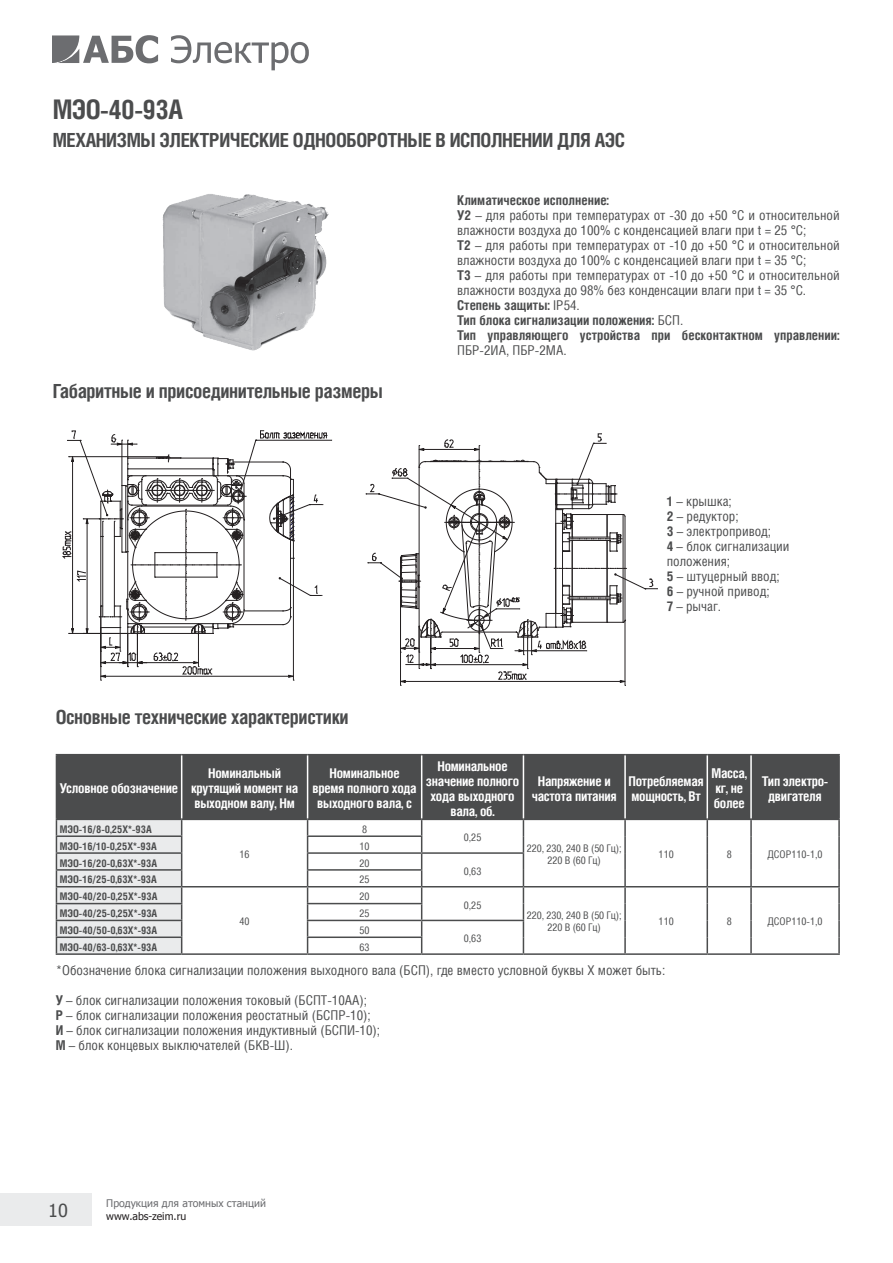
<style>
.page{position:relative;width:893px;height:1263px;background:#fff}
.page>*{position:absolute;margin:0;border:0;box-sizing:border-box;transform-origin:0 0}
.t1{font:700 27px "Helios Cond";letter-spacing:-.02em;color:#4b4c4d}
.t2{font:700 19.5px "Helios Cond";letter-spacing:-.02em;color:#4b4c4d}
.t3{font:18px "Tahoma";color:#4b4c4d}
.t4{font:13.5px/15px "Helios Cond";color:#4b4c4d}
.t5{font:700 13.5px/15px "Helios Cond";letter-spacing:-.02em;color:#fff;text-align:center}
.t6{font:700 10.5px "Helios Cond";color:#4b4c4d}
.t7{font:10.5px/12px "Helios Cond";color:#4b4c4d;text-align:center}
.t8{font:10.5px "Tahoma";color:#6c6d70}
.t9{font:10.5px "Tahoma";color:#231f20}
.s1{font-weight:700}
</style>
<div class="page">
<div style="left:0;top:1193px;width:91px;height:33px;background:#eaebec"></div>
<svg style="left:53px;top:35px;width:105px;height:28px"></svg>
<svg style="left:171px;top:35px;width:138px;height:35px"></svg>
<img style="left:162px;top:194px;width:167px;height:157px">
<div style="left:57px;top:755px;width:781px;height:64px;background:#4b4c4d"></div>
<hr style="left:56px;top:754px;width:126px;height:1px;background:#4b4c4d">
<hr style="left:56px;top:755px;width:1px;height:64px;background:#4b4c4d">
<hr style="left:182px;top:754px;width:126px;height:1px;background:#4b4c4d">
<hr style="left:308px;top:754px;width:114px;height:1px;background:#4b4c4d">
<hr style="left:422px;top:754px;width:101px;height:1px;background:#4b4c4d">
<hr style="left:523px;top:754px;width:102px;height:1px;background:#4b4c4d">
<hr style="left:625px;top:754px;width:82px;height:1px;background:#4b4c4d">
<hr style="left:707px;top:754px;width:44px;height:1px;background:#4b4c4d">
<hr style="left:751px;top:754px;width:89px;height:1px;background:#4b4c4d">
<hr style="left:838px;top:755px;width:2px;height:64px;background:#4b4c4d">
<hr style="left:181px;top:755px;width:1px;height:64px;background:#fff">
<hr style="left:307px;top:755px;width:1px;height:64px;background:#fff">
<hr style="left:421px;top:755px;width:1px;height:64px;background:#fff">
<hr style="left:523px;top:755px;width:1px;height:64px;background:#fff">
<hr style="left:624px;top:755px;width:2px;height:64px;background:#fff">
<hr style="left:706px;top:755px;width:2px;height:64px;background:#fff">
<hr style="left:750px;top:755px;width:2px;height:64px;background:#fff">
<hr style="left:182px;top:819px;width:126px;height:1px;background:#4b4c4d">
<hr style="left:308px;top:819px;width:114px;height:1px;background:#4b4c4d">
<hr style="left:422px;top:819px;width:101px;height:1px;background:#4b4c4d">
<hr style="left:523px;top:819px;width:102px;height:1px;background:#4b4c4d">
<hr style="left:625px;top:819px;width:82px;height:1px;background:#4b4c4d">
<hr style="left:707px;top:819px;width:44px;height:1px;background:#4b4c4d">
<hr style="left:751px;top:819px;width:89px;height:1px;background:#4b4c4d">
<hr style="left:307px;top:835px;width:115px;height:2px;background:#4b4c4d">
<hr style="left:307px;top:852px;width:115px;height:2px;background:#4b4c4d">
<hr style="left:422px;top:852px;width:102px;height:2px;background:#4b4c4d">
<hr style="left:307px;top:869px;width:115px;height:2px;background:#4b4c4d">
<hr style="left:182px;top:886px;width:126px;height:1px;background:#4b4c4d">
<hr style="left:182px;top:953px;width:126px;height:2px;background:#4b4c4d">
<hr style="left:308px;top:886px;width:114px;height:1px;background:#4b4c4d">
<hr style="left:422px;top:886px;width:101px;height:1px;background:#4b4c4d">
<hr style="left:523px;top:886px;width:102px;height:1px;background:#4b4c4d">
<hr style="left:625px;top:886px;width:82px;height:1px;background:#4b4c4d">
<hr style="left:707px;top:886px;width:44px;height:1px;background:#4b4c4d">
<hr style="left:751px;top:886px;width:89px;height:1px;background:#4b4c4d">
<svg style="left:624px;top:820px;width:2px;height:133px"></svg>
<svg style="left:706px;top:820px;width:2px;height:133px"></svg>
<svg style="left:750px;top:820px;width:2px;height:133px"></svg>
<svg style="left:838px;top:820px;width:2px;height:133px"></svg>
<hr style="left:523px;top:953px;width:102px;height:2px;background:#4b4c4d">
<hr style="left:625px;top:953px;width:82px;height:2px;background:#4b4c4d">
<hr style="left:707px;top:953px;width:44px;height:2px;background:#4b4c4d">
<hr style="left:751px;top:953px;width:89px;height:2px;background:#4b4c4d">
<hr style="left:307px;top:903px;width:115px;height:1px;background:#4b4c4d">
<hr style="left:307px;top:920px;width:115px;height:1px;background:#4b4c4d">
<hr style="left:422px;top:920px;width:102px;height:1px;background:#4b4c4d">
<svg style="left:523px;top:820px;width:1px;height:133px"></svg>
<hr style="left:422px;top:953px;width:101px;height:2px;background:#4b4c4d">
<svg style="left:56px;top:819px;width:126px;height:134px;background:#d9dadb"></svg>
<hr style="left:56px;top:953px;width:126px;height:2px;background:#4b4c4d">
<hr style="left:307px;top:936px;width:115px;height:2px;background:#4b4c4d">
<svg style="left:307px;top:820px;width:1px;height:133px"></svg>
<svg style="left:421px;top:820px;width:1px;height:133px"></svg>
<hr style="left:308px;top:953px;width:114px;height:2px;background:#4b4c4d">
<svg style="left:366px;top:433px;width:292px;height:253px"></svg>
<svg style="left:62px;top:430px;width:270px;height:251px"></svg>
<h1 class="t1" style="left:53px;top:94px;width:132px">МЭО-40-93А</h1>
<h2 class="t2" style="left:53px;top:129px;width:139px">Механизмы электрические</h2>
<h2 class="t2" style="left:293px;top:129px;width:107px">однооборотные</h2>
<h2 class="t2" style="left:435px;top:129px;width:67px">висполнении</h2>
<h2 class="t2" style="left:557px;top:129px;width:12px">для</h2>
<h2 class="t2" style="left:595px;top:129px;width:32px">АЭС</h2>
<h2 class="t2" style="left:53px;top:379px;width:331px">Габаритные и присоединительные размеры</h2>
<h2 class="t2" style="left:56px;top:705px;width:295px">Основные технические характеристики</h2>
<p class="t4" style="left:457px;top:192px;width:384px"><span class="s1">Климатическое исполнение:<br>У2</span> – для работы при температурах от -30 до +50 °С и относительной влажности воздуха до 100% с конденсацией влаги при t = 25 °С;<br><span class="s1">Т2</span> – для работы при температурах от -10 до +50 °С и относительной влажности воздуха до 100% с конденсацией влаги при t = 35 °С;<br><span class="s1">Т3</span> – для работы при температурах от -10 до +50 °С и относительной влажности воздуха до 98% без конденсации влаги при t = 35 °С.<br><span class="s1">Степень защиты:</span> IP54.<br><span class="s1">Тип блока сигнализации положения:</span> БСП.<br><span class="s1">Тип управляющего устройства при бесконтактном управлении:</span></p>
<p class="t4" style="left:457px;top:342px;width:111px">ПБР-2ИА, ПБР-2МА.</p>
<p class="t4" style="left:667px;top:494px;width:124px"><span class="s1">1</span> – крышка;<br><span class="s1">2</span> – редуктор;<br><span class="s1">3</span> – электропривод;<br><span class="s1">4</span> – блок сигнализации положения;<br><span class="s1">5</span> – штуцерный ввод;<br><span class="s1">6</span> – ручной привод;<br><span class="s1">7</span> – рычаг.</p>
<p class="t5" style="left:60px;top:781px;width:120px">Условное обозначение</p>
<p class="t5" style="left:191px;top:766px;width:109px">Номинальный крутящий момент на выходном валу, Нм</p>
<p class="t5" style="left:313px;top:766px;width:106px">Номинальное время полного хода выходного вала, с</p>
<p class="t5" style="left:426px;top:758px;width:95px">Номинальное значение полного хода выходного вала, об.</p>
<p class="t6" style="left:60px;top:823px;width:93px">МЭО-16/8-0,25Х*-93А</p>
<p class="t7" style="left:362px;top:823px;width:7px">8</p>
<p class="t6" style="left:60px;top:840px;width:98px">МЭО-16/10-0,25Х*-93А</p>
<p class="t7" style="left:360px;top:840px;width:12px">10</p>
<p class="t6" style="left:60px;top:856px;width:99px">МЭО-16/20-0,63Х*-93А</p>
<p class="t7" style="left:360px;top:856px;width:12px">20</p>
<p class="t7" style="left:240px;top:848px;width:12px">16</p>
<p class="t6" style="left:60px;top:873px;width:99px">МЭО-16/25-0,63Х*-93А</p>
<p class="t7" style="left:360px;top:873px;width:12px">25</p>
<p class="t6" style="left:60px;top:890px;width:99px">МЭО-40/20-0,25Х*-93А</p>
<p class="t7" style="left:240px;top:915px;width:12px">40</p>
<p class="t7" style="left:360px;top:890px;width:12px">20</p>
<p class="t6" style="left:60px;top:907px;width:99px">МЭО-40/25-0,25Х*-93А</p>
<p class="t7" style="left:360px;top:907px;width:12px">25</p>
<p class="t6" style="left:60px;top:924px;width:99px">МЭО-40/50-0,63Х*-93А</p>
<p class="t7" style="left:360px;top:924px;width:12px">50</p>
<p class="t6" style="left:60px;top:941px;width:99px">МЭО-40/63-0,63Х*-93А</p>
<p class="t7" style="left:360px;top:941px;width:12px">63</p>
<p class="t7" style="left:464px;top:831px;width:19px">0,25</p>
<p class="t7" style="left:464px;top:865px;width:19px">0,63</p>
<p class="t7" style="left:464px;top:899px;width:19px">0,25</p>
<p class="t7" style="left:464px;top:932px;width:19px">0,63</p>
<p class="t5" style="left:532px;top:773px;width:86px">Напряжение и частота питания</p>
<p class="t5" style="left:629px;top:773px;width:77px;text-align:left">Потребляемая мощность, Вт</p>
<p class="t5" style="left:711px;top:766px;width:37px;text-align:left">Масса, кг, не более</p>
<p class="t5" style="left:762px;top:773px;width:68px">Тип электро&shy;двигателя</p>
<p class="t7" style="left:527px;top:842px;width:96px">220, 230, 240 В (50 Гц);<br>220 В (60 Гц)</p>
<p class="t7" style="left:659px;top:848px;width:17px">110</p>
<p class="t7" style="left:727px;top:848px;width:7px">8</p>
<p class="t7" style="left:767px;top:848px;width:57px">ДСОР110-1,0</p>
<p class="t7" style="left:527px;top:909px;width:96px">220, 230, 240 В (50 Гц);<br>220 В (60 Гц)</p>
<p class="t7" style="left:659px;top:915px;width:17px">110</p>
<p class="t7" style="left:727px;top:915px;width:7px">8</p>
<p class="t7" style="left:767px;top:915px;width:57px">ДСОР110-1,0</p>
<p class="t4" style="left:56px;top:963px;width:611px">*Обозначение блока сигнализации положения выходного вала (БСП), где вместо условной буквы Х может быть:</p>
<p class="t4" style="left:56px;top:993px;width:326px"><span class="s1">У</span> – блок сигнализации положения токовый (БСПТ-10АА);<br><span class="s1">Р</span> – блок сигнализации положения реостатный (БСПР-10); <span class="s1">И</span> – блок сигнализации положения индуктивный (БСПИ-10); <span class="s1">М</span> – блок концевых выключателей (БКВ-Ш).</p>
<p class="t8" style="left:106px;top:1196px;width:161px">Продукция для атомных станций</p>
<h3 class="t3" style="left:48px;top:1198px;width:21px">10</h3>
<p class="t9" style="left:106px;top:1209px;width:81px">www.abs-zeim.ru</p>
</div>
